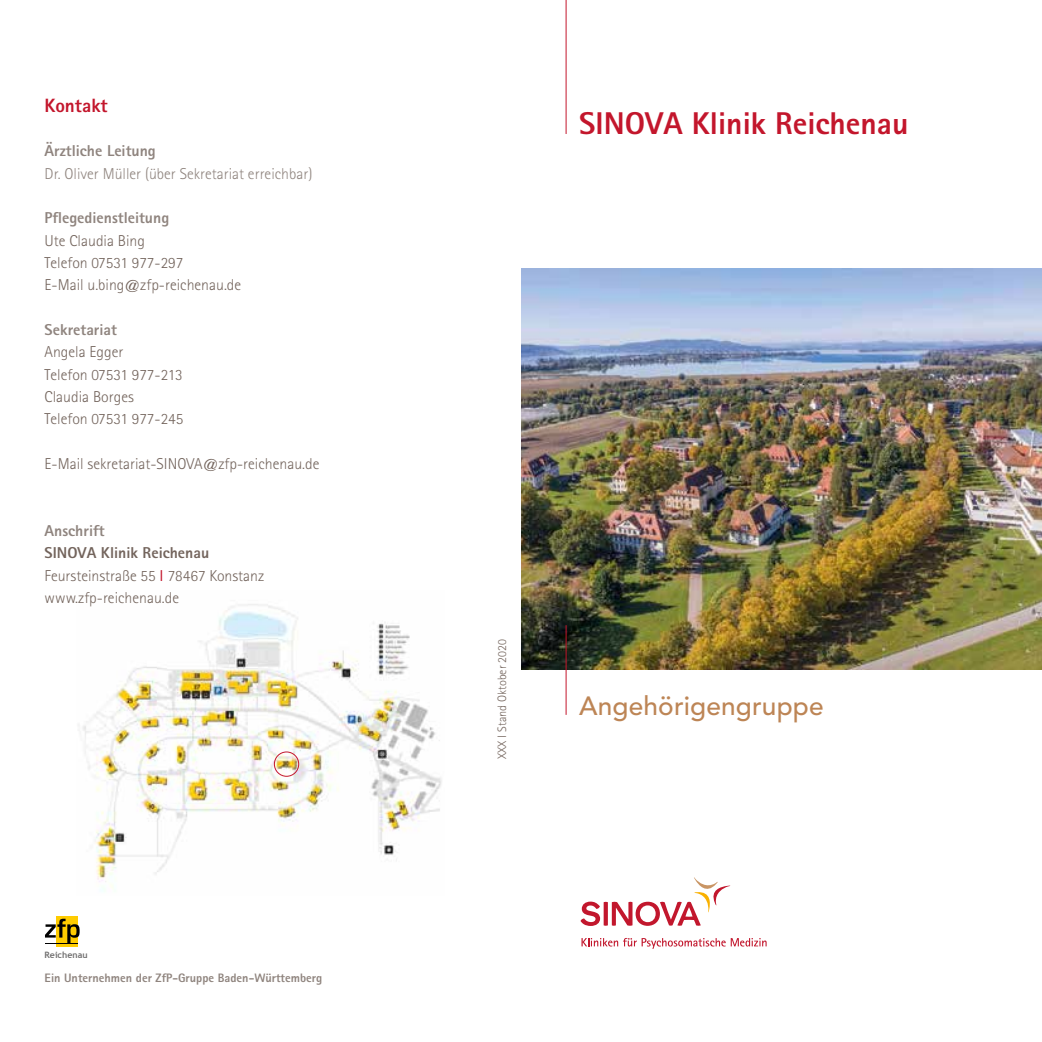
<style>
.page{position:relative;width:1042px;height:1042px;background:#fff}
.page>*{position:absolute;margin:0;border:0;box-sizing:border-box;transform-origin:0 0}
.t1{font:800 31.5px "Agfa Rotis Sans Serif";color:#c3162c}
.t2{font:500 26.25px "Avenir LT";letter-spacing:.005em;color:#bd8555}
.t3{font:800 19.25px "Agfa Rotis Sans Serif";color:#c3162c}
.t4{font:300 15.75px/22.4px "Agfa Rotis Sans Serif";color:#73645c}
.t5{font:800 15.75px "Agfa Rotis Sans Serif";color:#8f847e}
.t6{font:300 15.75px "Agfa Rotis Sans Serif";color:#8f847e}
.t7{font:800 12.25px "Agfa Rotis Sans Serif";color:#8f847e}
.t8{font:300 12.25px "Agfa Rotis Sans Serif";color:#73645c}
.t9{font:700 8.75px "Trebuchet MS";color:#706f6f}
.s1{font-weight:800}
.s2{font-weight:400;color:#c3162c}
</style>
<div class="page">
<img style="left:521px;top:268px;width:521px;height:402px">
<hr style="left:566px;top:625px;width:1px;height:90px;background:#c3162c">
<hr style="left:566px;top:0;width:1px;height:134px;background:#c3162c">
<svg style="left:580px;top:877px;width:150px;height:49px"></svg>
<svg style="left:581px;top:938px;width:185px;height:11px"></svg>
<div style="left:56px;top:916px;width:22px;height:31px;background:#fc0"></div>
<svg style="left:45px;top:919px;width:35px;height:24px"></svg>
<hr style="left:45px;top:943px;width:33px;height:1px;background:#000">
<img style="left:78px;top:604px;width:364px;height:287px">
<div style="left:274px;top:751px;width:25px;height:26px;border:1px solid #c3162c;border-radius:50%"></div>
<p class="t3" style="left:45px;top:93px;width:65px">Kontakt</p>
<p class="t5" style="left:45px;top:141px;width:113px">Ärztliche Leitung</p>
<p class="t6" style="left:45px;top:164px;width:269px">Dr. Oliver Müller (über Sekretariat erreichbar)</p>
<p class="t5" style="left:45px;top:208px;width:126px">Pflegedienstleitung</p>
<p class="t4" style="left:45px;top:229px;width:198px">Ute Claudia Bing<br>Telefon 07531 977-297<br>E-Mail u.bing@zfp-reichenau.de</p>
<p class="t5" style="left:45px;top:319px;width:74px">Sekretariat</p>
<p class="t4" style="left:45px;top:341px;width:140px">Angela Egger<br>Telefon 07531 977-213<br>Claudia Borges<br>Telefon 07531 977-245</p>
<p class="t4" style="left:45px;top:452px;width:276px">E-Mail sekretariat-SINOVA@zfp-reichenau.de</p>
<p class="t5" style="left:45px;top:520px;width:62px">Anschrift</p>
<p class="t4" style="left:45px;top:542px;width:221px"><span class="s1">SINOVA Klinik Reichenau<br></span>Feursteinstraße 55 <span class="s2">I</span> 78467 Konstanz www.zfp-reichenau.de</p>
<p class="t9" style="left:45px;top:949px;width:45px">Reichenau</p>
<p class="t7" style="left:45px;top:970px;width:279px">Ein Unternehmen der ZfP-Gruppe Baden-Württemberg</p>
<h1 class="t1" style="left:579px;top:103px;width:330px">SINOVA Klinik Reichenau</h1>
<p class="t8" style="left:495px;top:759px;width:121px;rotate:-90deg">XXX I Stand Oktober 2020</p>
<h2 class="t2" style="left:579px;top:690px;width:246px">Angehörigengruppe</h2>
</div>
